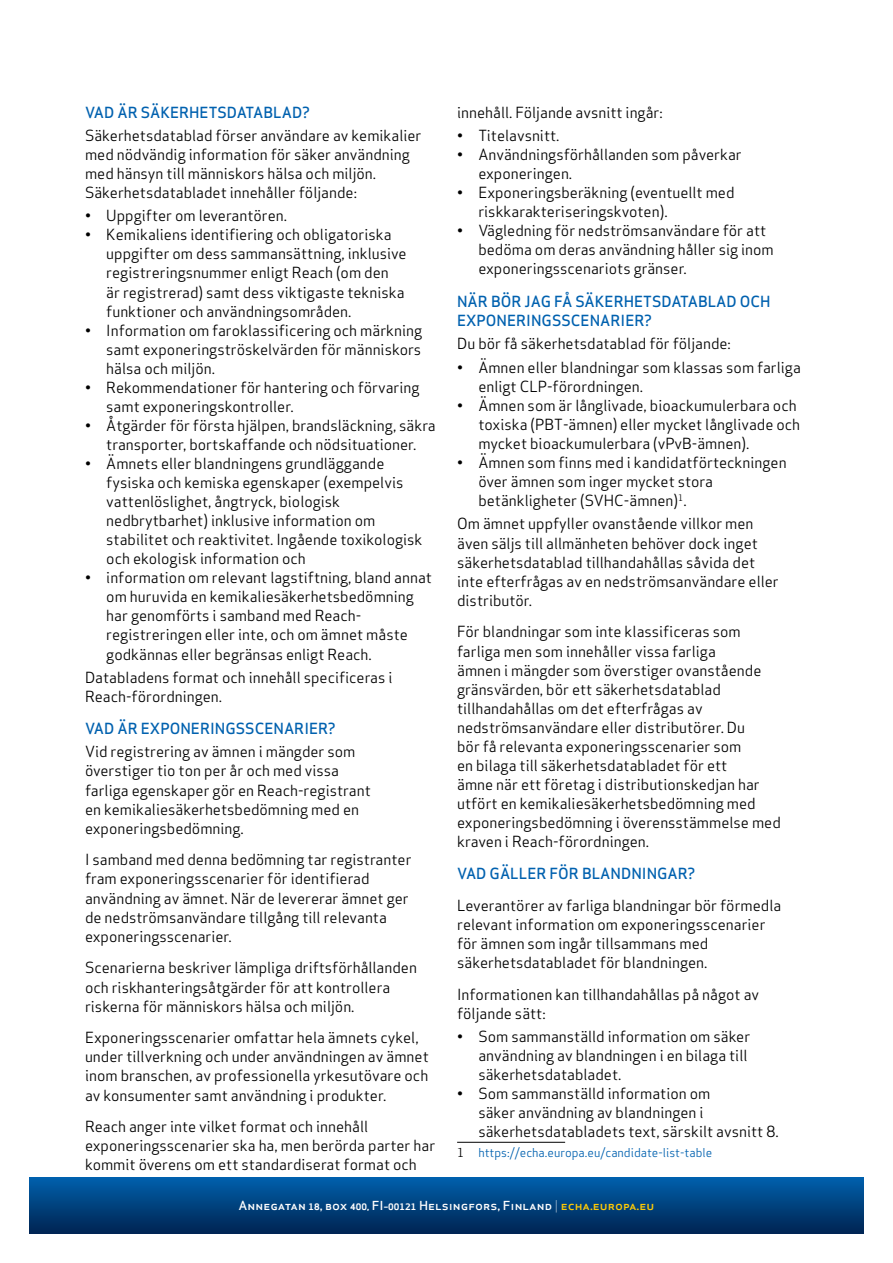
<style>
.page{position:relative;width:893px;height:1263px;background:#fff}
.page>*{position:absolute;margin:0;border:0;box-sizing:border-box;transform-origin:0 0}
.t1{font:15px/19px "Apex Sans";color:#000}
.t2{font:500 15px/19.5px "Apex Sans";color:#0061af}
.t3{font:500 12.15px "Apex Sans";color:#fff;scale:1.08 1}
.t4{font:12px "Apex Sans";color:#0061af}
.s1{color:#000}
.s2{font-weight:700;font-size:8.7px}
.s3{font-weight:700;font-size:8.25px}
.s4{font-weight:300}
.s5{color:#ffcb05}
</style>
<div class="page">
<svg style="left:30px;top:1178px;width:833px;height:55px;background:#00417e"></svg>
<hr style="left:457px;top:1142px;width:108px;height:1px;background:#000">
<p class="t2" style="left:85px;top:100px;width:226px">VAD ÄR SÄKERHETSDATABLAD?</p>
<p class="t1" style="left:85px;top:124px;width:338px">Säkerhetsdatablad förser användare av kemikalier med nödvändig information för säker användning med hänsyn till människors hälsa och miljön.<br>Säkerhetsdatabladet innehåller följande:</p>
<p class="t1" style="left:85px;top:205px;width:204px">• Uppgifter om leverantören.</p>
<p class="t1" style="left:106px;top:224px;width:302px;text-indent:-21px">• Kemikaliens identifiering och obligatoriska uppgifter om dess sammansättning, inklusive registreringsnummer enligt Reach (om den<br>är registrerad) samt dess viktigaste tekniska funktioner och användningsområden.</p>
<p class="t1" style="left:106px;top:319px;width:317px;text-align:justify;text-indent:-21px">• Information om faroklassificering och märkning samt exponeringströskelvärden för människors hälsa och miljön.</p>
<p class="t1" style="left:106px;top:376px;width:315px;text-indent:-21px">• Rekommendationer för hantering och förvaring samt exponeringskontroller.</p>
<p class="t1" style="left:85px;top:414px;width:352px;text-align:center">• Åtgärder för första hjälpen, brandsläckning, säkra transporter, bortskaffande och nödsituationer.</p>
<p class="t1" style="left:106px;top:452px;width:318px;text-indent:-21px">• Ämnets eller blandningens grundläggande fysiska och kemiska egenskaper (exempelvis vattenlöslighet, ångtryck, biologisk nedbrytbarhet) inklusive information om stabilitet och reaktivitet. Ingående toxikologisk och ekologisk information och</p>
<p class="t1" style="left:106px;top:567px;width:327px;text-indent:-21px">• information om relevant lagstiftning, bland annat om huruvida en kemikaliesäkerhetsbedömning har genomförts i samband med Reach&shy;registreringen eller inte, och om ämnet måste godkännas eller begränsas enligt Reach.</p>
<p class="t1" style="left:85px;top:666px;width:309px">Databladens format och innehåll specificeras i<br>Reach-förordningen.</p>
<p class="t2" style="left:85px;top:717px;width:252px">VAD ÄR EXPONERINGSSCENARIER?</p>
<p class="t1" style="left:85px;top:741px;width:287px">Vid registrering av ämnen i mängder som överstiger tio ton per år och med vissa farliga egenskaper gör en Reach-registrant en kemikaliesäkerhetsbedömning med en exponeringsbedömning.</p>
<p class="t1" style="left:85px;top:849px;width:328px">I samband med denna bedömning tar registranter fram exponeringsscenarier för identifierad användning av ämnet. När de levererar ämnet ger de nedströmsanvändare tillgång till relevanta exponeringsscenarier.</p>
<p class="t1" style="left:85px;top:957px;width:333px">Scenarierna beskriver lämpliga driftsförhållanden och riskhanteringsåtgärder för att kontrollera riskerna för människors hälsa och miljön.</p>
<p class="t1" style="left:85px;top:1027px;width:345px">Exponeringsscenarier omfattar hela ämnets cykel, under tillverkning och under användningen av ämnet inom branschen, av professionella yrkesutövare och av konsumenter samt användning i produkter.</p>
<p class="t1" style="left:85px;top:1116px;width:352px">Reach anger inte vilket format och innehåll exponeringsscenarier ska ha, men berörda parter har kommit överens om ett standardiserat format och</p>
<p class="t1" style="left:457px;top:101px;width:207px">innehåll. Följande avsnitt ingår:</p>
<p class="t1" style="left:457px;top:125px;width:104px">• Titelavsnitt.</p>
<p class="t1" style="left:478px;top:144px;width:265px;text-indent:-21px">• Användningsförhållanden som påverkar exponeringen.</p>
<p class="t1" style="left:478px;top:182px;width:258px;text-indent:-21px">• Exponeringsberäkning (eventuellt med riskkarakteriseringskvoten).</p>
<p class="t1" style="left:478px;top:220px;width:297px;text-indent:-21px">• Vägledning för nedströmsanvändare för att bedöma om deras användning håller sig inom exponeringsscenariots gränser.</p>
<p class="t2" style="left:457px;top:289px;width:315px">NÄR BÖR JAG FÅ SÄKERHETSDATABLAD OCH<br>EXPONERINGSSCENARIER?</p>
<p class="t1" style="left:457px;top:333px;width:275px">Du bör få säkerhetsdatablad för följande:</p>
<p class="t1" style="left:478px;top:356px;width:324px;text-indent:-21px">• Ämnen eller blandningar som klassas som farliga enligt CLP-förordningen.</p>
<p class="t1" style="left:478px;top:394px;width:323px;text-indent:-21px">• Ämnen som är långlivade, bioackumulerbara och toxiska (PBT-ämnen) eller mycket långlivade och mycket bioackumulerbara (vPvB-ämnen).</p>
<p class="t1" style="left:478px;top:451px;width:310px;text-indent:-21px">• Ämnen som finns med i kandidatförteckningen över ämnen som inger mycket stora betänkligheter (SVHC-ämnen)<sup>1</sup>.</p>
<p class="t1" style="left:457px;top:513px;width:323px">Om ämnet uppfyller ovanstående villkor men även säljs till allmänheten behöver dock inget säkerhetsdatablad tillhandahållas såvida det inte efterfrågas av en nedströmsanvändare eller distributör.</p>
<p class="t1" style="left:457px;top:621px;width:325px">För blandningar som inte klassificeras som farliga men som innehåller vissa farliga<br>ämnen i mängder som överstiger ovanstående gränsvärden, bör ett säkerhetsdatablad tillhandahållas om det efterfrågas av nedströmsanvändare eller distributörer. Du<br>bör få relevanta exponeringsscenarier som<br>en bilaga till säkerhetsdatabladet för ett<br>ämne när ett företag i distributionskedjan har utfört en kemikaliesäkerhetsbedömning med exponeringsbedömning i överensstämmelse med kraven i Reach-förordningen.</p>
<p class="t2" style="left:457px;top:862px;width:240px">VAD GÄLLER FÖR BLANDNINGAR?</p>
<p class="t1" style="left:457px;top:894px;width:326px">Leverantörer av farliga blandningar bör förmedla relevant information om exponeringsscenarier för ämnen som ingår tillsammans med säkerhetsdatabladet för blandningen.</p>
<p class="t1" style="left:457px;top:983px;width:304px">Informationen kan tillhandahållas på något av följande sätt:</p>
<p class="t1" style="left:478px;top:1025px;width:273px;text-indent:-21px">• Som sammanställd information om säker användning av blandningen i en bilaga till säkerhetsdatabladet.</p>
<p class="t1" style="left:478px;top:1083px;width:302px;text-indent:-21px">• Som sammanställd information om<br>säker användning av blandningen i säkerhetsdatabladets text, särskilt avsnitt 8.</p>
<p class="t4" style="left:457px;top:1142px;width:257px"><span class="s1">1</span> https://echa.europa.eu/candidate-list-table</p>
<p class="t3" style="left:239px;top:1195px;width:386px">Annegatan <span class="s2">18</span>, box <span class="s2">400,</span> FI<span class="s3">–</span><span class="s2">00121</span> Helsingfors, Finland <span class="s4">|</span> <span class="s5">echa.europa.eu</span></p>
</div>
